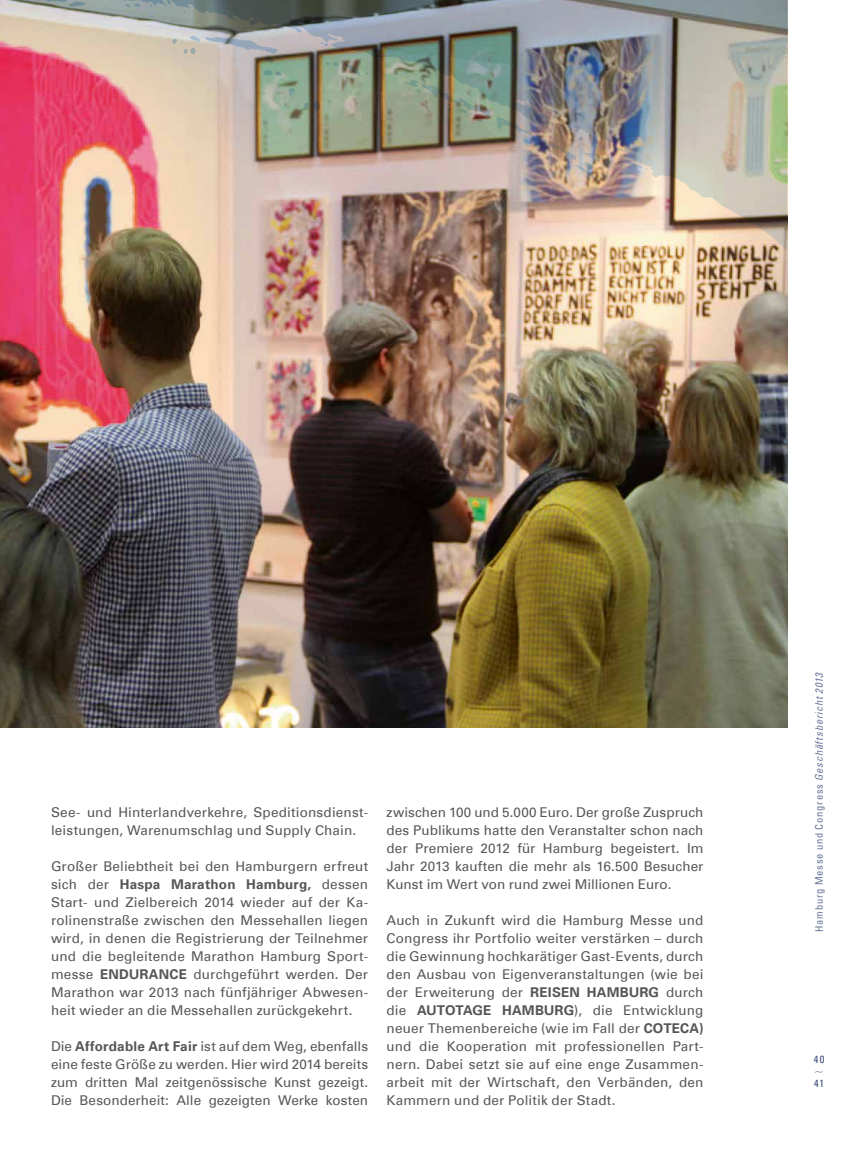
<style>
.page{position:relative;width:851px;height:1149px;background:#fff}
.page>*{position:absolute;margin:0;border:0;box-sizing:border-box;transform-origin:0 0}
.t1{font:13.5px/18px "Univers Com 55 Roman";letter-spacing:.01em;color:#565655;text-align:justify}
.t2{font:700 13.5px "Univers Com 65";letter-spacing:.015em;color:#565655}
.t3{font:300 12px "Univers Com 45";color:#68769a;scale:1.3 1}
.t4{font:condensed 10.5px "Univers Com 57";letter-spacing:.075em;color:#68769a}
.t5{font:condensed 10.5px "Univers Com 57";color:#394c76}
.s1{font-family:"Univers Com 55 Roman";font-weight:400}
.s2{font-family:"Univers Com 65";font-weight:700}
.s3{font-family:"Univers Com 57 Condensed Obl";font-stretch:normal}
</style>
<div class="page">
<img style="left:0;top:20px;width:787px;height:707px">
<svg style="left:0;top:0;width:787px;height:20px;background:#848c8d"></svg>
<p class="t1" style="left:51px;top:803px;width:318px">See- und Hinterlandverkehre, Speditionsdienst&shy;leistungen, Warenumschlag und Supply Chain.</p>
<p class="t1" style="left:51px;top:857px;width:318px">Großer Beliebtheit bei den Hamburgern erfreut</p>
<p class="t2" style="left:51px;top:876px;width:318px"><span class="s1">sich der</span> Haspa Marathon Hamburg, <span class="s1">dessen</span></p>
<p class="t1" style="left:51px;top:893px;width:318px">Start- und Zielbereich 2014 wieder auf der Ka&shy;rolinenstraße zwischen den Messehallen liegen wird, in denen die Registrierung der Teilnehmer und die begleitende Marathon Hamburg Sport&shy;messe <span class="s2">ENDURANCE</span> durchgeführt werden. Der Marathon war 2013 nach fünfjähriger Abwesen&shy;heit wieder an die Messehallen zurückgekehrt.</p>
<p class="t1" style="left:51px;top:1037px;width:318px">Die <span class="s2">Affordable Art Fair</span> ist auf dem Weg, ebenfalls eine feste Größe zu werden. Hier wird 2014 bereits zum dritten Mal zeitgenössische Kunst gezeigt.<br>Die Besonderheit: Alle gezeigten Werke kosten</p>
<p class="t1" style="left:386px;top:803px;width:318px">zwischen 100 und 5.000 Euro. Der große Zuspruch des Publikums hatte den Veranstalter schon nach der Premiere 2012 für Hamburg begeistert. Im Jahr 2013 kauften die mehr als 16.500 Besucher Kunst im Wert von rund zwei Millionen Euro.</p>
<p class="t1" style="left:386px;top:911px;width:318px">Auch in Zukunft wird die Hamburg Messe und Congress ihr Portfolio weiter verstärken – durch die Gewinnung hochkarätiger Gast-Events, durch den Ausbau von Eigenveranstaltungen (wie bei der Erweiterung der <span class="s2">REISEN HAMBURG</span> durch die <span class="s2">AUTOTAGE HAMBURG</span>), die Entwicklung neuer Themenbereiche (wie im Fall der <span class="s2">COTECA) </span>und die Kooperation mit professionellen Part&shy;nern. Dabei setzt sie auf eine enge Zusammen&shy;arbeit mit der Wirtschaft, den Verbänden, den Kammern und der Politik der Stadt.</p>
<p class="t4" style="left:812px;top:931px;width:261px;rotate:-90deg">Hamburg Messe und Congress <span class="s3">Geschäftsbericht 2013</span></p>
<p class="t5" style="left:813px;top:1052px;width:12px">40</p>
<p class="t3" style="left:813px;top:1062px;width:9px">~</p>
<p class="t5" style="left:814px;top:1076px;width:11px">41</p>
</div>
